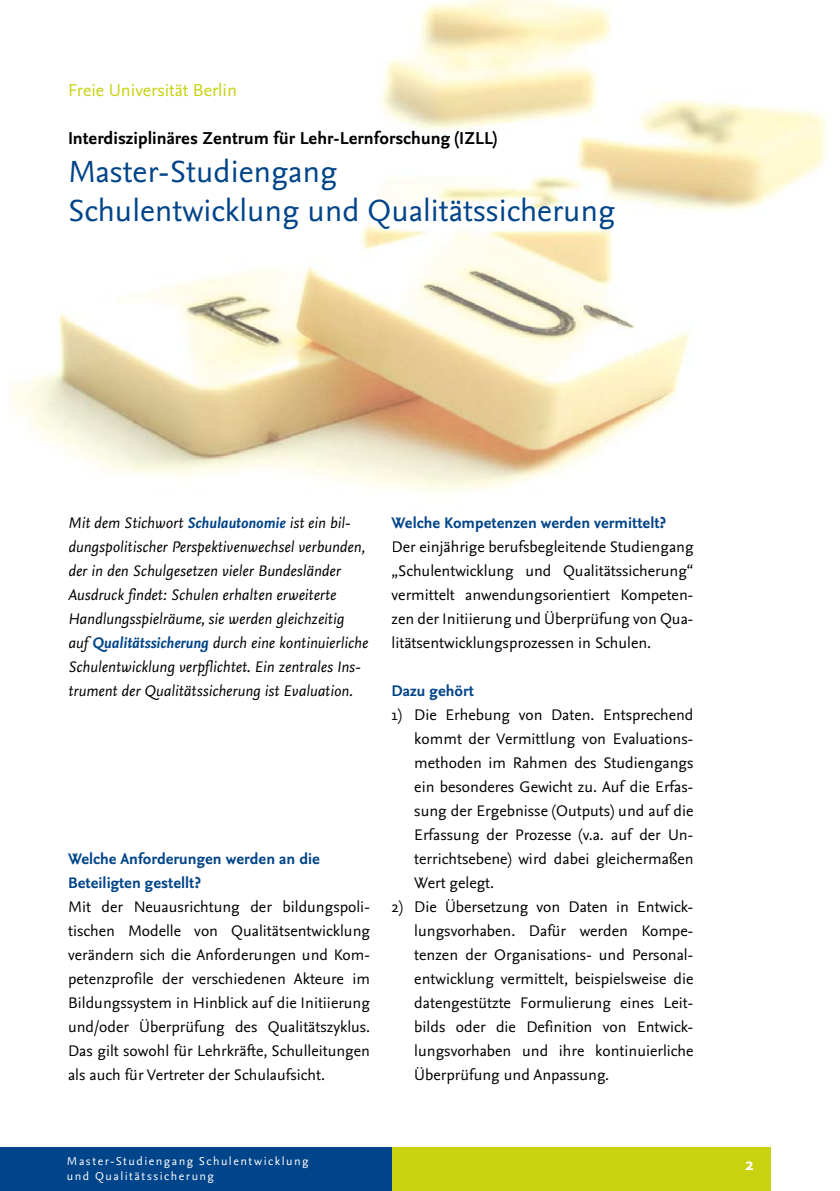
<style>
.page{position:relative;width:840px;height:1191px;background:#fff}
.page>*{position:absolute;margin:0;border:0;box-sizing:border-box;transform-origin:0 0}
.t1{font:32px/38.4px "Nexus Sans OT";color:#004489}
.t2{font:700 18px "Nexus Sans OT";color:#000}
.t3{font:18px "Nexus Sans OT";color:#c8d210}
.t4{font:700 18px "Nexus Sans OT";color:#fff}
.t5{font:16px/24px "Nexus Sans OT";color:#000;text-align:justify}
.t6{font:italic 16px/24px "Nexus Sans OT";color:#000}
.t7{font:700 16px/24px "Nexus Sans OT";color:#004489}
.t8{font:12px/14.4px "Nexus Sans OT";letter-spacing:.125em;color:#fff}
.s1{font-weight:700;color:#004489}
</style>
<div class="page">
<div style="left:0;top:1147px;width:391px;height:44px;background:#004489"></div>
<div style="left:391px;top:1147px;width:379px;height:44px;background:#c8d210"></div>
<img style="left:9px;top:0;width:818px;height:492px">
<p class="t3" style="left:68px;top:79px;width:170px">Freie Universität Berlin</p>
<p class="t2" style="left:68px;top:127px;width:430px">Interdisziplinäres Zentrum für Lehr-Lernforschung (IZLL)</p>
<h1 class="t1" style="left:68px;top:152px;width:548px">Master-Studiengang<br>Schulentwicklung und Qualitätssicherung</h1>
<p class="t6" style="left:68px;top:511px;width:298px">Mit dem Stichwort <span class="s1">Schulautonomie</span> ist ein bil&shy;dungspolitischer Perspektivenwechsel ver bun den, der in den Schulgesetzen vieler Bundesländer</p>
<p class="t7" style="left:391px;top:511px;width:276px">Welche Kompetenzen werden vermittelt?</p>
<p class="t5" style="left:391px;top:535px;width:303px">Der einjährige berufsbegleitende Studiengang „Schulentwicklung und Qualitätssicherung“</p>
<p class="t6" style="left:68px;top:583px;width:301px">Ausdruck findet: Schulen erhalten erweiterte Handlungsspielräume, sie werden gleichzeitig<br>auf <span class="s1">Qualitätssicherung</span> durch eine kontinuierliche Schulentwicklung verpflichtet. Ein zentrales Ins&shy;trument der Qualitätssicherung ist Evaluation.</p>
<p class="t7" style="left:68px;top:847px;width:253px">Welche Anforderungen werden an die<br>Beteiligten gestellt?</p>
<p class="t5" style="left:68px;top:895px;width:303px">Mit der Neuausrichtung der bildungspoli&shy;tischen Modelle von Qualitätsentwicklung verändern sich die Anforderungen und Kom&shy;petenzprofile der verschiedenen Akteure im Bildungssystem in Hinblick auf die Initiierung und/oder Überprüfung des Qualitätszyklus.<br>Das gilt sowohl für Lehrkräfte, Schulleitungen als auch für Vertreter der Schulaufsicht.</p>
<p class="t5" style="left:391px;top:583px;width:303px">vermittelt anwendungsorientiert Kompeten&shy;zen der Initiierung und Überprüfung von Qua&shy;litätsentwicklungsprozessen in Schulen.</p>
<p class="t7" style="left:391px;top:679px;width:84px">Dazu gehört</p>
<p class="t5" style="left:414px;top:703px;width:280px;text-indent:-23px">1) Die Erhebung von Daten. Entsprechend kommt der Vermittlung von Evaluations&shy;methoden im Rahmen des Studiengangs ein besonderes Gewicht zu. Auf die Erfas&shy;sung der Ergebnisse (Outputs) und auf die Erfassung der Prozesse (v.a. auf der Un&shy;terrichtsebene) wird dabei gleichermaßen Wert gelegt.</p>
<p class="t5" style="left:414px;top:895px;width:280px;text-indent:-23px">2) Die Übersetzung von Daten in Entwick&shy;lungsvorhaben. Dafür werden Kompe&shy;tenzen der Organisations- und Personal&shy;entwicklung vermittelt, beispielsweise die datengestützte Formulierung eines Leit&shy;bilds oder die Definition von Entwick&shy;lungsvorhaben und ihre kontinuierliche Überprüfung und Anpassung.</p>
<p class="t8" style="left:67px;top:1154px;width:243px">Master-Studiengang Schulentwicklung und Qualitätssicherung</p>
<p class="t4" style="left:745px;top:1152px;width:10px">2</p>
</div>
